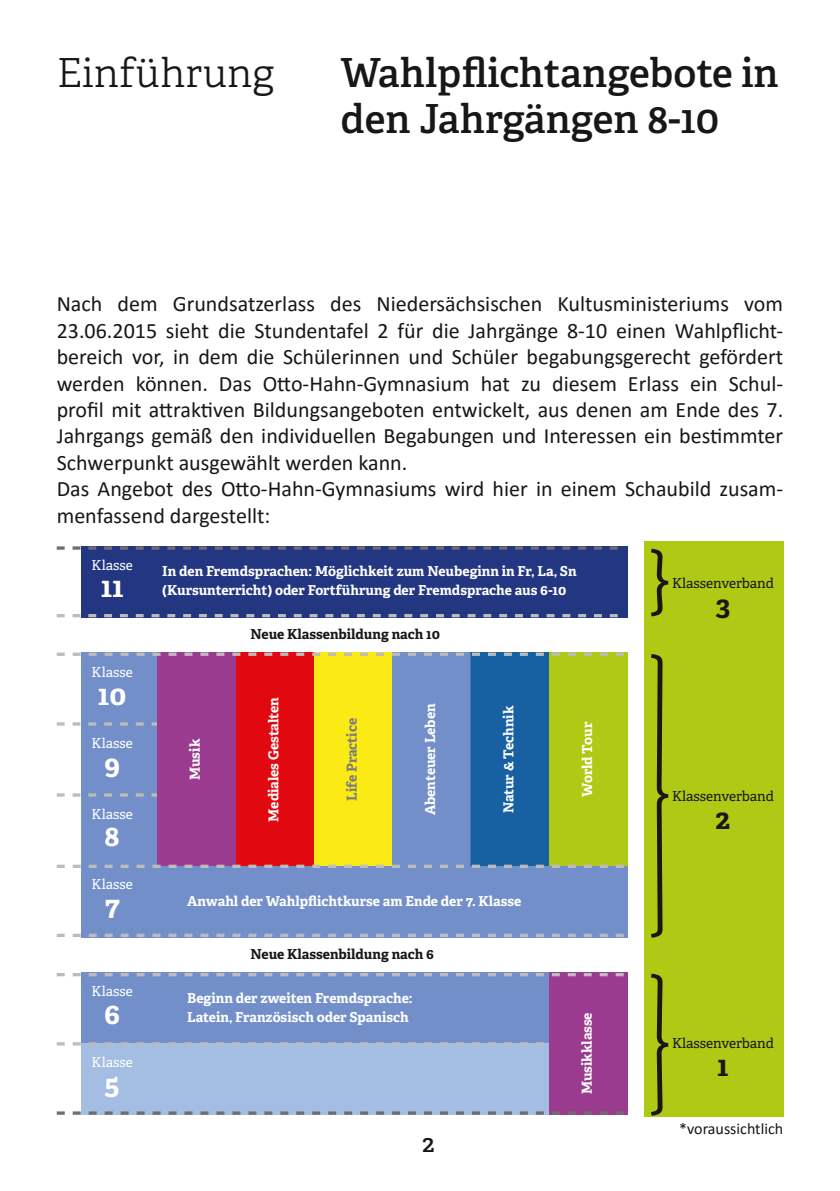
<style>
.page{position:relative;width:840px;height:1191px;background:#fff}
.page>*{position:absolute;margin:0;border:0;box-sizing:border-box;transform-origin:0 0}
.t1{font:600 40px/46px "Adelle";color:#181716}
.t2{font:300 40px "Adelle";color:#181716}
.t3{font:700 28.2px "Adelle";color:#fff}
.t4{font:700 28.2px "Adelle";color:#181716}
.t5{font:600 24px "Adelle";color:#181716}
.t6{font:22px/26.4px "Calibri";color:#181716}
.t7{font:16px "Calibri";color:#181716}
.t8{font:700 13.8px/18.8px "Adelle";color:#fff}
.t9{font:700 13.8px "Adelle";color:#181716}
.t10{font:13.8px "Adelle";color:#fff}
.t11{font:13.8px "Adelle";color:#181716}
.t12{font:700 13.8px "Adelle";color:#7a7b7a}
</style>
<div class="page">
<div style="left:643px;top:541px;width:139px;height:576px;background:#afca15"></div>
<div style="left:81px;top:546px;width:546px;height:71px;background:#233682"></div>
<div style="left:81px;top:653px;width:546px;height:71px;background:#738fc9"></div>
<div style="left:81px;top:724px;width:546px;height:71px;background:#738fc9"></div>
<div style="left:81px;top:795px;width:546px;height:71px;background:#738fc9"></div>
<div style="left:81px;top:866px;width:546px;height:71px;background:#738fc9"></div>
<div style="left:81px;top:972px;width:546px;height:71px;background:#738fc9"></div>
<div style="left:81px;top:1043px;width:546px;height:71px;background:#a4bde3"></div>
<svg style="left:57px;top:546px;width:561px;height:3px"></svg>
<svg style="left:57px;top:614px;width:561px;height:3px"></svg>
<svg style="left:57px;top:722px;width:100px;height:3px"></svg>
<svg style="left:57px;top:793px;width:100px;height:3px"></svg>
<svg style="left:57px;top:1042px;width:487px;height:3px"></svg>
<div style="left:548px;top:972px;width:79px;height:142px;background:#9b3b8f"></div>
<svg style="left:57px;top:933px;width:567px;height:4px"></svg>
<svg style="left:57px;top:973px;width:567px;height:3px"></svg>
<svg style="left:57px;top:1111px;width:567px;height:3px"></svg>
<div style="left:548px;top:653px;width:79px;height:213px;background:#afca15"></div>
<div style="left:470px;top:653px;width:78px;height:213px;background:#1761a2"></div>
<div style="left:313px;top:653px;width:79px;height:213px;background:#fcea15"></div>
<div style="left:235px;top:653px;width:78px;height:213px;background:#e1090f"></div>
<div style="left:157px;top:653px;width:78px;height:213px;background:#9b3b8f"></div>
<svg style="left:651px;top:549px;width:17px;height:67px"></svg>
<svg style="left:651px;top:973px;width:17px;height:142px"></svg>
<svg style="left:651px;top:654px;width:17px;height:283px"></svg>
<svg style="left:57px;top:864px;width:567px;height:4px"></svg>
<svg style="left:57px;top:652px;width:567px;height:4px"></svg>
<h1 class="t2" style="left:57px;top:48px;width:218px">Einführung</h1>
<h1 class="t1" style="left:340px;top:50px;width:439px">Wahlpflichtangebote in den Jahrgängen 8-10</h1>
<p class="t6" style="left:57px;top:290px;width:727px">Nach dem Grundsatzerlass des Niedersächsischen Kultusministeriums vom 23.06.2015 sieht die Stundentafel 2 für die Jahrgänge 8-10 einen Wahlpflicht&shy;bereich vor, in dem die Schülerinnen und Schüler begabungsgerecht gefördert werden können. Das Otto-Hahn-Gymnasium hat zu diesem Erlass ein Schul&shy;profil mit attraktiven Bildungsangeboten entwickelt, aus denen am Ende des 7.<br>Jahrgangs gemäß den individuellen Begabungen und Interessen ein bestimmter Schwerpunkt ausgewählt werden kann.<br>Das Angebot des Otto-Hahn-Gymnasiums wird hier in einem Schaubild zusam&shy;menfassend dargestellt:</p>
<p class="t10" style="left:91px;top:556px;width:43px">Klasse</p>
<p class="t3" style="left:101px;top:569px;width:24px">11</p>
<p class="t11" style="left:671px;top:575px;width:103px">Klassenverband</p>
<p class="t4" style="left:715px;top:588px;width:16px">3</p>
<p class="t8" style="left:162px;top:562px;width:415px">In den Fremdsprachen: Möglichkeit zum Neubeginn in Fr, La, Sn (Kursunterricht) oder Fortführung der Fremdsprache aus 6-10</p>
<p class="t10" style="left:91px;top:664px;width:43px">Klasse</p>
<p class="t3" style="left:98px;top:677px;width:30px">10</p>
<p class="t10" style="left:91px;top:734px;width:43px">Klasse</p>
<p class="t3" style="left:104px;top:747px;width:18px">9</p>
<p class="t10" style="left:91px;top:805px;width:43px">Klasse</p>
<p class="t3" style="left:104px;top:818px;width:17px">8</p>
<p class="t10" style="left:91px;top:875px;width:43px">Klasse</p>
<p class="t3" style="left:105px;top:888px;width:16px">7</p>
<p class="t10" style="left:91px;top:983px;width:43px">Klasse</p>
<p class="t3" style="left:104px;top:996px;width:17px">6</p>
<p class="t10" style="left:91px;top:1054px;width:43px">Klasse</p>
<p class="t3" style="left:104px;top:1067px;width:17px">5</p>
<p class="t8" style="left:186px;top:780px;width:43px;rotate:-90deg">Musik</p>
<p class="t9" style="left:250px;top:625px;width:191px">Neue Klassenbildung nach 10</p>
<p class="t8" style="left:264px;top:821px;width:126px;rotate:-90deg">Mediales Gestalten</p>
<p class="t12" style="left:343px;top:800px;width:84px;rotate:-90deg">Life Practice</p>
<p class="t8" style="left:420px;top:815px;width:113px;rotate:-90deg">Abenteuer Leben</p>
<p class="t8" style="left:499px;top:813px;width:109px;rotate:-90deg">Natur &amp; Technik</p>
<p class="t8" style="left:187px;top:891px;width:335px">Anwahl der Wahlpflichtkurse am Ende der 7. Klasse</p>
<p class="t9" style="left:250px;top:945px;width:185px">Neue Klassenbildung nach 6</p>
<p class="t8" style="left:187px;top:988px;width:227px">Beginn der zweiten Fremdsprache:<br>Latein, Französisch oder Spanisch</p>
<p class="t5" style="left:422px;top:1128px;width:13px">2</p>
<p class="t8" style="left:577px;top:797px;width:76px;rotate:-90deg">World Tour</p>
<p class="t8" style="left:577px;top:1094px;width:83px;rotate:-90deg">Musikklasse</p>
<p class="t11" style="left:671px;top:788px;width:103px">Klassenverband</p>
<p class="t4" style="left:715px;top:800px;width:16px">2</p>
<p class="t11" style="left:671px;top:1035px;width:103px">Klassenverband</p>
<p class="t4" style="left:717px;top:1047px;width:13px">1</p>
<p class="t7" style="left:678px;top:1117px;width:105px">*voraussichtlich</p>
</div>
